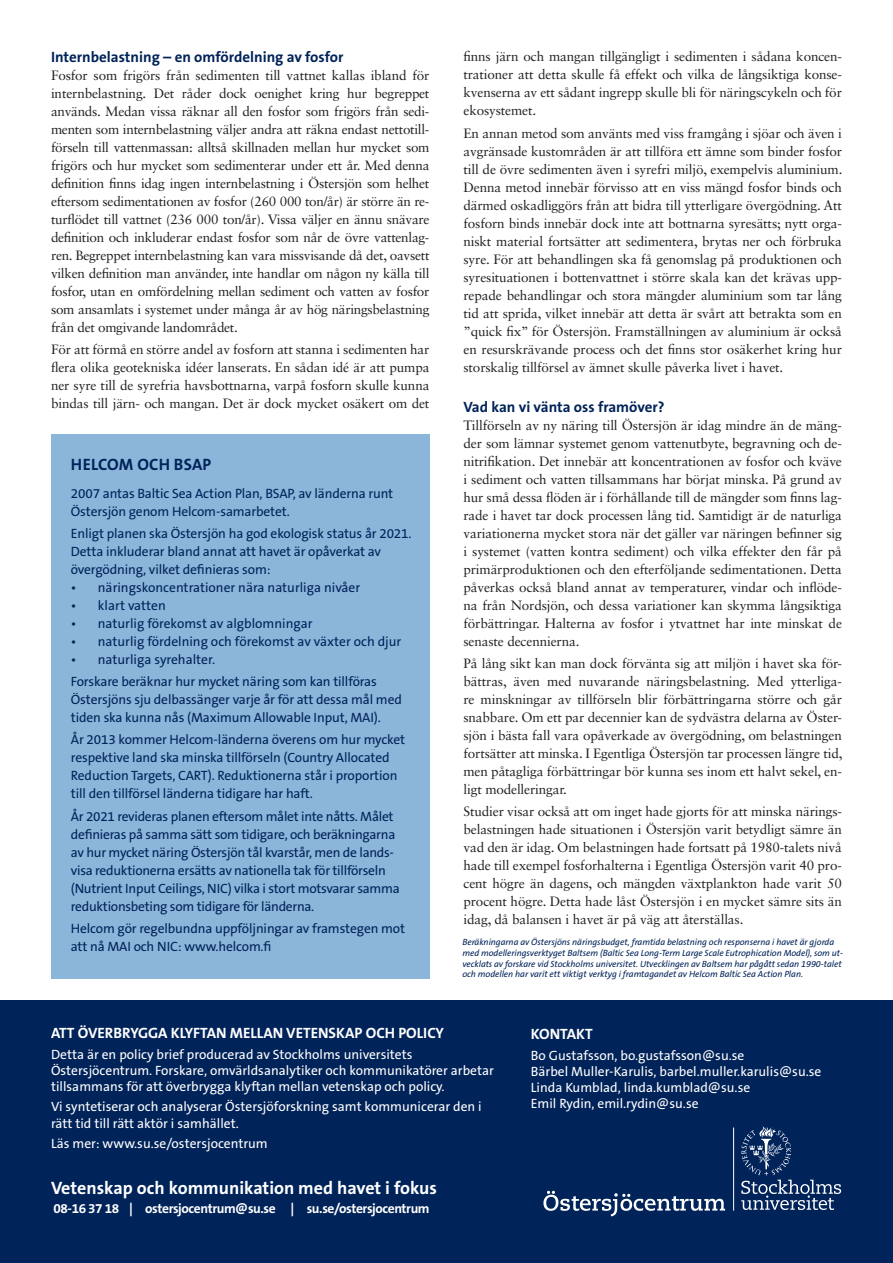
<style>
.page{position:relative;width:893px;height:1263px;background:#fff}
.page>*{position:absolute;margin:0;border:0;box-sizing:border-box;transform-origin:0 0}
.Rubriker{font:700 18px "The Sans B W7";color:#fff}
.Faktarubrik{font:700 16.5px "The Sans B W7";letter-spacing:.015em;color:#002359}
.Mellanrubriker{font:700 15px "The Sans B W7";color:#002359}
.Mellanrubriker-2{font:700 15px "The Sans B W7";color:#fff}
.Brödtext{font:13.5px/18px "Sabon LT Std";letter-spacing:-.01em;color:#231f20;text-align:justify}
.Faktatext{font:13.5px/18px "The Sans B W5 Plain";letter-spacing:-.01em;color:#002359}
.Mellanrubriker-3{font:13.5px/16.2px "The Sans B W5 Plain";color:#fff}
.Mellanrubriker-4{font:700 13.5px "The Sans B W7";letter-spacing:-.03em;color:#fff}
.Faktatext-2{font:italic 9px/10.8px "The Sans B W5 Plain";letter-spacing:-.005em;color:#002359}
</style>
<div class="page">
<div style="left:0;top:1000px;width:893px;height:263px;background:#002359"></div>
<hr style="left:733px;top:1127px;width:1px;height:83px;background:#fff">
<svg style="left:543px;top:1191px;width:182px;height:25px"></svg>
<svg style="left:741px;top:1127px;width:100px;height:83px"></svg>
<div style="left:51px;top:434px;width:378px;height:545px;background:#8cb5da"></div>
<p class="Mellanrubriker" style="left:51px;top:47px;width:294px">Internbelastning – en omfördelning av fosfor</p>
<p class="Brödtext" style="left:51px;top:66px;width:380px">Fosfor som frigörs från sedimenten till vattnet kallas ibland för internbelastning. Det råder dock oenighet kring hur begreppet används. Medan vissa räknar all den fosfor som frigörs från sedi&shy;menten som internbelastning väljer andra att räkna endast nettotill&shy;förseln till vattenmassan: alltså skillnaden mellan hur mycket som frigörs och hur mycket som sedimenterar under ett år. Med denna definition finns idag ingen internbelastning i Östersjön som helhet eftersom sedimentationen av fosfor (260 000 ton/år) är större än re&shy;turflödet till vattnet (236 000 ton/år). Vissa väljer en ännu snävare definition och inkluderar endast fosfor som når de övre vattenlag&shy;ren. Begreppet internbelastning kan vara missvisande då det, oavsett vilken definition man använder, inte handlar om någon ny källa till fosfor, utan en omfördelning mellan sediment och vatten av fosfor som ansamlats i systemet under många år av hög näringsbelastning från det omgivande landområdet.</p>
<p class="Brödtext" style="left:51px;top:341px;width:380px">För att förmå en större andel av fosforn att stanna i sedimenten har flera olika geotekniska idéer lanserats. En sådan idé är att pumpa ner syre till de syrefria havsbottnarna, varpå fosforn skulle kunna bindas till järn- och mangan. Det är dock mycket osäkert om det</p>
<p class="Faktarubrik" style="left:71px;top:454px;width:142px">HELCOM OCH BSAP</p>
<p class="Faktatext" style="left:71px;top:484px;width:324px">2007 antas Baltic Sea Action Plan, BSAP, av länderna runt<br>Östersjön genom Helcom-samarbetet.</p>
<p class="Faktatext" style="left:71px;top:524px;width:342px">Enligt planen ska Östersjön ha god ekologisk status år 2021.<br>Detta inkluderar bland annat att havet är opåverkat av övergödning, vilket definieras som:</p>
<p class="Faktatext" style="left:71px;top:578px;width:291px">• näringskoncentrationer nära naturliga nivåer</p>
<p class="Faktatext" style="left:71px;top:596px;width:96px">• klart vatten</p>
<p class="Faktatext" style="left:71px;top:614px;width:243px">• naturlig förekomst av algblomningar</p>
<p class="Faktatext" style="left:71px;top:632px;width:332px">• naturlig fördelning och förekomst av växter och djur</p>
<p class="Faktatext" style="left:71px;top:650px;width:146px">• naturliga syrehalter.</p>
<p class="Faktatext" style="left:71px;top:673px;width:333px">Forskare beräknar hur mycket näring som kan tillföras<br>Östersjöns sju delbassänger varje år för att dessa mål med tiden ska kunna nås (Maximum Allowable Input, MAI).</p>
<p class="Faktatext" style="left:71px;top:731px;width:336px">År 2013 kommer Helcom-länderna överens om hur mycket respektive land ska minska tillförseln (Country Allocated Reduction Targets, CART). Reduktionerna står i proportion till den tillförsel länderna tidigare har haft.</p>
<p class="Faktatext" style="left:71px;top:807px;width:330px">År 2021 revideras planen eftersom målet inte nåtts. Målet definieras på samma sätt som tidigare, och beräkningarna av hur mycket näring Östersjön tål kvarstår, men de lands&shy;visa reduktionerna ersätts av nationella tak för tillförseln (Nutrient Input Ceilings, NIC) vilka i stort motsvarar samma reduktionsbeting som tidigare för länderna.</p>
<p class="Faktatext" style="left:71px;top:919px;width:336px">Helcom gör regelbundna uppföljningar av framstegen mot att nå MAI och NIC: www.helcom.fi</p>
<p class="Brödtext" style="left:463px;top:48px;width:380px">finns järn och mangan tillgängligt i sedimenten i sådana koncen&shy;trationer att detta skulle få effekt och vilka de långsiktiga konse&shy;kvenserna av ett sådant ingrepp skulle bli för näringscykeln och för ekosystemet.</p>
<p class="Brödtext" style="left:463px;top:124px;width:380px">En annan metod som använts med viss framgång i sjöar och även i avgränsade kustområden är att tillföra ett ämne som binder fosfor till de övre sedimenten även i syrefri miljö, exempelvis aluminium.<br>Denna metod innebär förvisso att en viss mängd fosfor binds och därmed oskadliggörs från att bidra till ytterligare övergödning. Att fosforn binds innebär dock inte att bottnarna syresätts; nytt orga&shy;niskt material fortsätter att sedimentera, brytas ner och förbruka syre. För att behandlingen ska få genomslag på produktionen och syresituationen i bottenvattnet i större skala kan det krävas upp&shy;repade behandlingar och stora mängder aluminium som tar lång tid att sprida, vilket innebär att detta är svårt att betrakta som en ”quick fix” för Östersjön. Framställningen av aluminium är också en resurskrävande process och det finns stor osäkerhet kring hur storskalig tillförsel av ämnet skulle påverka livet i havet.</p>
<p class="Mellanrubriker" style="left:463px;top:397px;width:203px">Vad kan vi vänta oss framöver?</p>
<p class="Brödtext" style="left:463px;top:416px;width:380px">Tillförseln av ny näring till Östersjön är idag mindre än de mäng&shy;der som lämnar systemet genom vattenutbyte, begravning och de&shy;nitrifikation. Det innebär att koncentrationen av fosfor och kväve i sediment och vatten tillsammans har börjat minska. På grund av hur små dessa flöden är i förhållande till de mängder som finns lag&shy;rade i havet tar dock processen lång tid. Samtidigt är de naturliga variationerna mycket stora när det gäller var näringen befinner sig i systemet (vatten kontra sediment) och vilka effekter den får på primärproduktionen och den efterföljande sedimentationen. Detta påverkas också bland annat av temperaturer, vindar och inflöde&shy;na från Nordsjön, och dessa variationer kan skymma långsiktiga förbättringar. Halterna av fosfor i ytvattnet har inte minskat de senaste decennierna.</p>
<p class="Brödtext" style="left:463px;top:654px;width:380px">På lång sikt kan man dock förvänta sig att miljön i havet ska för&shy;bättras, även med nuvarande näringsbelastning. Med ytterliga&shy;re minskningar av tillförseln blir förbättringarna större och går snabbare. Om ett par decennier kan de sydvästra delarna av Öster&shy;sjön i bästa fall vara opåverkade av övergödning, om belastningen fortsätter att minska. I Egentliga Östersjön tar processen längre tid, men påtagliga förbättringar bör kunna ses inom ett halvt sekel, en&shy;ligt modelleringar.</p>
<p class="Brödtext" style="left:463px;top:803px;width:380px">Studier visar också att om inget hade gjorts för att minska närings&shy;belastningen hade situationen i Östersjön varit betydligt sämre än vad den är idag. Om belastningen hade fortsatt på 1980-talets nivå hade till exempel fosforhalterna i Egentliga Östersjön varit 40 pro&shy;cent högre än dagens, och mängden växtplankton hade varit 50 procent högre. Detta hade låst Östersjön i en mycket sämre sits än idag, då balansen i havet är på väg att återställas.</p>
<p class="Faktatext-2" style="left:462px;top:937px;width:382px">Beräkningarna av Östersjöns näringsbudget, framtida belastning och responserna i havet är gjorda med modelleringsverktyget Baltsem (Baltic Sea Long-Term Large Scale Eutrophication Model), som ut&shy;vecklats av forskare vid Stockholms universitet. Utvecklingen av Baltsem har pågått sedan 1990-talet och modellen har varit ett viktigt verktyg i framtagandet av Helcom Baltic Sea Action Plan.</p>
<p class="Mellanrubriker-2" style="left:51px;top:1023px;width:394px">ATT ÖVERBRYGGA KLYFTAN MELLAN VETENSKAP OCH POLICY</p>
<p class="Mellanrubriker-3" style="left:51px;top:1046px;width:444px">Detta är en policy brief producerad av Stockholms universitets<br>Östersjöcentrum. Forskare, omvärldsanalytiker och kommunikatörer arbetar tillsammans för att överbrygga klyftan mellan vetenskap och policy.</p>
<p class="Mellanrubriker-3" style="left:51px;top:1099px;width:432px">Vi syntetiserar och analyserar Östersjöforskning samt kommunicerar den i rätt tid till rätt aktör i samhället.</p>
<p class="Mellanrubriker-3" style="left:51px;top:1135px;width:218px">Läs mer: www.su.se/ostersjocentrum</p>
<p class="Rubriker" style="left:51px;top:1176px;width:387px">Vetenskap och kommunikation med havet i fokus</p>
<p class="Mellanrubriker-4" style="left:54px;top:1200px;width:378px">08-16 37 18 | ostersjocentrum@su.se | su.se/ostersjocentrum</p>
<p class="Mellanrubriker-2" style="left:531px;top:1024px;width:63px">KONTAKT</p>
<p class="Mellanrubriker-3" style="left:531px;top:1047px;width:215px">Bo Gustafsson, bo.gustafsson@su.se</p>
<p class="Mellanrubriker-3" style="left:531px;top:1063px;width:292px">Bärbel Muller-Karulis, barbel.muller.karulis@su.se</p>
<p class="Mellanrubriker-3" style="left:531px;top:1079px;width:221px">Linda Kumblad, linda.kumblad@su.se</p>
<p class="Mellanrubriker-3" style="left:531px;top:1096px;width:169px">Emil Rydin, emil.rydin@su.se</p>
</div>
